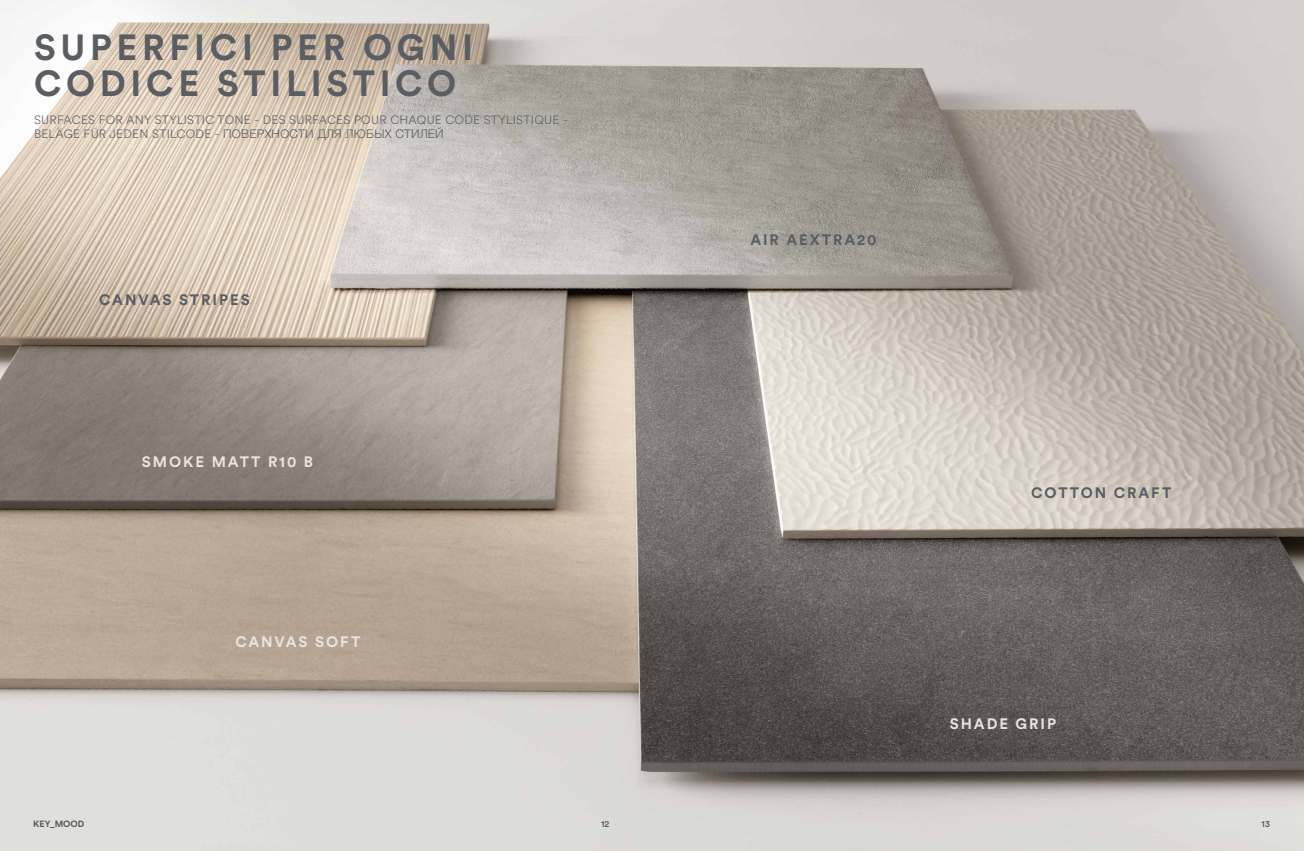
<style>
.page{position:relative;width:1304px;height:851px;background:#fff}
.page>*{position:absolute;margin:0;border:0;box-sizing:border-box;transform-origin:0 0}
.t1{font:700 36px/36px "Circular Std";letter-spacing:.13em;color:#5a5d62}
.t2{font:700 15px "Circular Std";letter-spacing:.13em;color:#5a5d62}
.t3{font:700 15px "Circular Std";letter-spacing:.13em;color:#e9e4e1}
.t4{font:300 12px "Circular Spotify Text";letter-spacing:.02em;color:#5a5d62}
.t5{font:300 12px "Helvetica Neue LTCYR";letter-spacing:.02em;color:#5a5d62}
.t6{font:700 9px "Circular Std";color:#575a5b}
.t7{font:500 9px "Circular Std";color:#575a5b}
.s1{font-family:"Circular Spotify Text"}
</style>
<div class="page">
<img style="left:0;top:0;width:1304px;height:850px">
<h1 class="t1" style="left:34px;top:28px;width:440px">SUPERFICI PER OGNI<br>CODICE STILISTICO</h1>
<p class="t4" style="left:34px;top:112px;width:535px">SURFACES FOR ANY STYLISTIC TONE - DES SURFACES POUR CHAQUE CODE STYLISTIQUE -</p>
<p class="t5" style="left:34px;top:128px;width:411px"><span class="s1">BELÄGE FÜR JEDEN STILCODE -</span> ПОВЕРХНОСТИ ДЛЯ ЛЮБЫХ СТИЛЕЙ</p>
<p class="t2" style="left:99px;top:290px;width:152px">CANVAS STRIPES</p>
<p class="t3" style="left:142px;top:452px;width:173px">SMOKE MATT R10 B</p>
<p class="t3" style="left:235px;top:631px;width:126px">CANVAS SOFT</p>
<p class="t2" style="left:750px;top:230px;width:128px">AIR AEXTRA20</p>
<p class="t2" style="left:1031px;top:483px;width:142px">COTTON CRAFT</p>
<p class="t3" style="left:950px;top:713px;width:108px">SHADE GRIP</p>
<p class="t6" style="left:33px;top:818px;width:53px">KEY_MOOD</p>
<p class="t7" style="left:601px;top:818px;width:10px">12</p>
<p class="t7" style="left:1262px;top:818px;width:10px">13</p>
</div>
